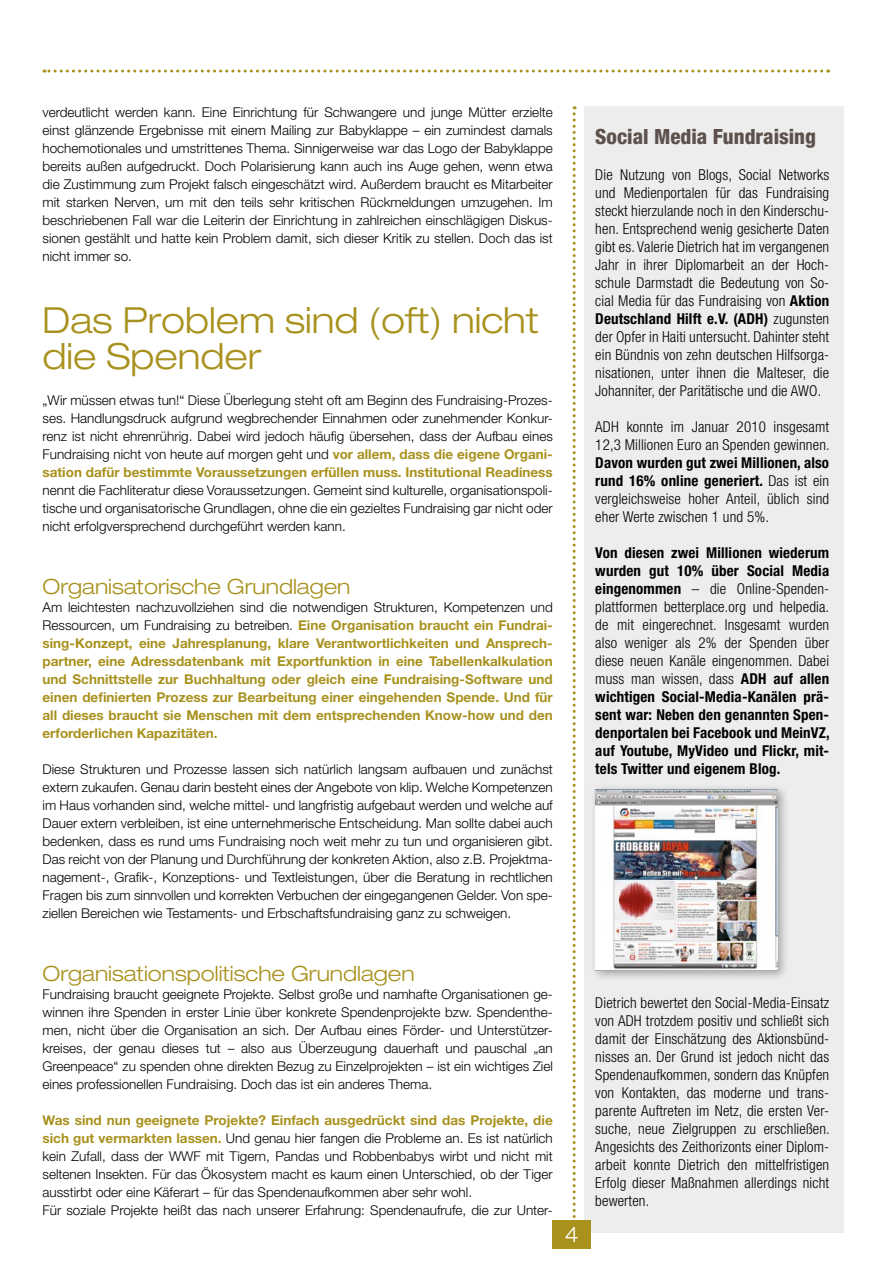
<style>
.page{position:relative;width:893px;height:1263px;background:#fff}
.page>*{position:absolute;margin:0;border:0;box-sizing:border-box;transform-origin:0 0}
.helv_33_14_18{font:300 expanded 36px/36px "Helvetica Neue LT Std";color:#a8911d}
.helv_33_14_18-2{font:300 expanded 21px "Helvetica Neue LT Std";color:#a8911d}
.helv_87_11-12_grau{font:800 condensed 21px "Helvetica Neue LT Std";color:#5d514d}
.helv_33_14_18-3{font:300 expanded 21px "Helvetica Neue LT Std";color:#fff}
.helv_47_10-12{font:300 condensed 15px/18px "Helvetica Neue LT Std";letter-spacing:.01em;color:#000;text-align:justify}
.helv_47_10-12-2{font:700 condensed 15px/18px "Helvetica Neue LT Std";letter-spacing:.01em;color:#000;text-align:justify}
.helv_45_9_12{font:300 13.5px/18px "Helvetica Neue LT Std";color:#000;text-align:justify}
.helv_45_9_12-2{font:700 13.5px/18px "Helvetica Neue LT Std";color:#a8911d;text-align:justify}
.s1{font-weight:700;color:#a8911d}
.s2{font-weight:300;color:#000}
.s3{font-weight:700}
.s4{font-weight:300}
</style>
<div class="page">
<div style="left:584px;top:106px;width:259px;height:1127px;background:#ededed"></div>
<svg style="left:44px;top:70px;width:778px;height:3px"></svg>
<svg style="left:573px;top:106px;width:3px;height:1112px"></svg>
<div style="left:553px;top:1220px;width:38px;height:29px;background:#a8911d"></div>
<div style="left:590px;top:783px;width:199px;height:199px;background:#000;opacity:.3"></div>
<img style="left:595px;top:789px;width:183px;height:182px">
<p class="helv_45_9_12" style="left:43px;top:103px;width:512px">verdeutlicht werden kann. Eine Einrichtung für Schwangere und junge Mütter erzielte einst glänzende Ergebnisse mit einem Mailing zur Babyklappe – ein zumindest damals hochemotionales und umstrittenes Thema. Sinnigerweise war das Logo der Babyklappe bereits außen aufgedruckt. Doch Polarisierung kann auch ins Auge gehen, wenn etwa die Zustimmung zum Projekt falsch eingeschätzt wird. Außerdem braucht es Mitarbeiter mit starken Nerven, um mit den teils sehr kritischen Rückmeldungen umzugehen. Im beschriebenen Fall war die Leiterin der Einrichtung in zahlreichen einschlägigen Diskus&shy;sionen gestählt und hatte kein Problem damit, sich dieser Kritik zu stellen. Doch das ist nicht immer so.</p>
<p class="helv_33_14_18" style="left:43px;top:302px;width:498px">Das Problem sind (oft) nicht die Spender</p>
<p class="helv_45_9_12" style="left:43px;top:391px;width:512px">„Wir müssen etwas tun!“ Diese Überlegung steht oft am Beginn des Fundraising-Prozes&shy;ses. Handlungsdruck aufgrund wegbrechender Einnahmen oder zunehmender Konkur&shy;renz ist nicht ehrenrührig. Dabei wird jedoch häufig übersehen, dass der Aufbau eines Fundraising nicht von heute auf morgen geht und <span class="s1">vor allem, dass die eigene Organi&shy;sation dafür bestimmte Voraussetzungen erfüllen muss. Institutional Readiness </span>nennt die Fachliteratur diese Voraussetzungen. Gemeint sind kulturelle, organisationspoli&shy;tische und organisatorische Grundlagen, ohne die ein gezieltes Fundraising gar nicht oder nicht erfolgversprechend durchgeführt werden kann.</p>
<p class="helv_33_14_18-2" style="left:43px;top:574px;width:310px">Organisatorische Grundlagen</p>
<p class="helv_45_9_12-2" style="left:43px;top:598px;width:512px"><span class="s2">Am leichtesten nachzuvollziehen sind die notwendigen Strukturen, Kompetenzen und Ressourcen, um Fundraising zu betreiben.</span> Eine Organisation braucht ein Fundrai&shy;sing-Konzept, eine Jahresplanung, klare Verantwortlichkeiten und Ansprech&shy;partner, eine Adressdatenbank mit Exportfunktion in eine Tabellenkalkulation und Schnittstelle zur Buchhaltung oder gleich eine Fundraising-Software und einen definierten Prozess zur Bearbeitung einer eingehenden Spende. Und für all dieses braucht sie Menschen mit dem entsprechenden Know-how und den erforderlichen Kapazitäten.</p>
<p class="helv_45_9_12" style="left:43px;top:760px;width:512px">Diese Strukturen und Prozesse lassen sich natürlich langsam aufbauen und zunächst extern zukaufen. Genau darin besteht eines der Angebote von klip. Welche Kompetenzen im Haus vorhanden sind, welche mittel- und langfristig aufgebaut werden und welche auf Dauer extern verbleiben, ist eine unternehmerische Entscheidung. Man sollte dabei auch bedenken, dass es rund ums Fundraising noch weit mehr zu tun und organisieren gibt.<br>Das reicht von der Planung und Durchführung der konkreten Aktion, also z.B. Projektma&shy;nagement-, Grafik-, Konzeptions- und Textleistungen, über die Beratung in rechtlichen Fragen bis zum sinnvollen und korrekten Verbuchen der eingegangenen Gelder. Von spe&shy;ziellen Bereichen wie Testaments- und Erbschaftsfundraising ganz zu schweigen.</p>
<p class="helv_87_11-12_grau" style="left:595px;top:124px;width:222px">Social Media Fundraising</p>
<p class="helv_47_10-12" style="left:595px;top:166px;width:235px">Die Nutzung von Blogs, Social Networks und Medienportalen für das Fundraising steckt hierzulande noch in den Kinderschu&shy;hen. Entsprechend wenig gesicherte Daten gibt es. Valerie Dietrich hat im vergangenen Jahr in ihrer Diplomarbeit an der Hoch&shy;schule Darmstadt die Bedeutung von So&shy;cial Media für das Fundraising von <span class="s3">Aktion Deutschland Hilft e.V. (ADH)</span> zugunsten der Opfer in Haiti untersucht. Dahinter steht ein Bündnis von zehn deutschen Hilfsorga&shy;nisationen, unter ihnen die Malteser, die Johanniter, der Paritätische und die AWO.</p>
<p class="helv_47_10-12" style="left:595px;top:418px;width:236px">ADH konnte im Januar 2010 insgesamt 12,3 Millionen Euro an Spenden gewinnen.<br><span class="s3">Davon wurden gut zwei Millionen, also rund 16% online generiert.</span> Das ist ein vergleichsweise hoher Anteil, üblich sind eher Werte zwischen 1 und 5%.</p>
<p class="helv_47_10-12-2" style="left:595px;top:543px;width:236px">Von diesen zwei Millionen wiederum wurden gut 10% über Social Media eingenommen <span class="s4">– die Online-Spenden&shy;plattformen betterplace.org und helpedia. de mit eingerechnet. Insgesamt wurden also weniger als 2% der Spenden über diese neuen Kanäle eingenommen. Dabei muss man wissen, dass</span> ADH auf allen wichtigen Social-Media-Kanälen prä&shy;sent war: Neben den genannten Spen&shy;denportalen bei Facebook und MeinVZ, auf Youtube, MyVideo und Flickr, mit&shy;tels Twitter und eigenem Blog.</p>
<p class="helv_33_14_18-2" style="left:43px;top:961px;width:374px">Organisationspolitische Grundlagen</p>
<p class="helv_45_9_12" style="left:43px;top:985px;width:512px">Fundraising braucht geeignete Projekte. Selbst große und namhafte Organisationen ge&shy;winnen ihre Spenden in erster Linie über konkrete Spendenprojekte bzw. Spendenthe&shy;men, nicht über die Organisation an sich. Der Aufbau eines Förder- und Unterstützer&shy;kreises, der genau dieses tut – also aus Überzeugung dauerhaft und pauschal „an Greenpeace“ zu spenden ohne direkten Bezug zu Einzelprojekten – ist ein wichtiges Ziel eines professionellen Fundraising. Doch das ist ein anderes Thema.</p>
<p class="helv_45_9_12" style="left:43px;top:1111px;width:512px"><span class="s1">Was sind nun geeignete Projekte? Einfach ausgedrückt sind das Projekte, die sich gut vermarkten lassen.</span> Und genau hier fangen die Probleme an. Es ist natürlich kein Zufall, dass der WWF mit Tigern, Pandas und Robbenbabys wirbt und nicht mit seltenen Insekten. Für das Ökosystem macht es kaum einen Unterschied, ob der Tiger ausstirbt oder eine Käferart – für das Spendenaufkommen aber sehr wohl.</p>
<p class="helv_45_9_12" style="left:43px;top:1201px;width:512px">Für soziale Projekte heißt das nach unserer Erfahrung: Spendenaufrufe, die zur Unter-</p>
<p class="helv_33_14_18-3" style="left:565px;top:1222px;width:16px">4</p>
<p class="helv_47_10-12" style="left:595px;top:994px;width:236px">Dietrich bewertet den Social-Media-Einsatz von ADH trotzdem positiv und schließt sich damit der Einschätzung des Aktionsbünd&shy;nisses an. Der Grund ist jedoch nicht das Spendenaufkommen, sondern das Knüpfen von Kontakten, das moderne und trans&shy;parente Auftreten im Netz, die ersten Ver&shy;suche, neue Zielgruppen zu erschließen.<br>Angesichts des Zeithorizonts einer Diplom&shy;arbeit konnte Dietrich den mittelfristigen Erfolg dieser Maßnahmen allerdings nicht bewerten.</p>
</div>
